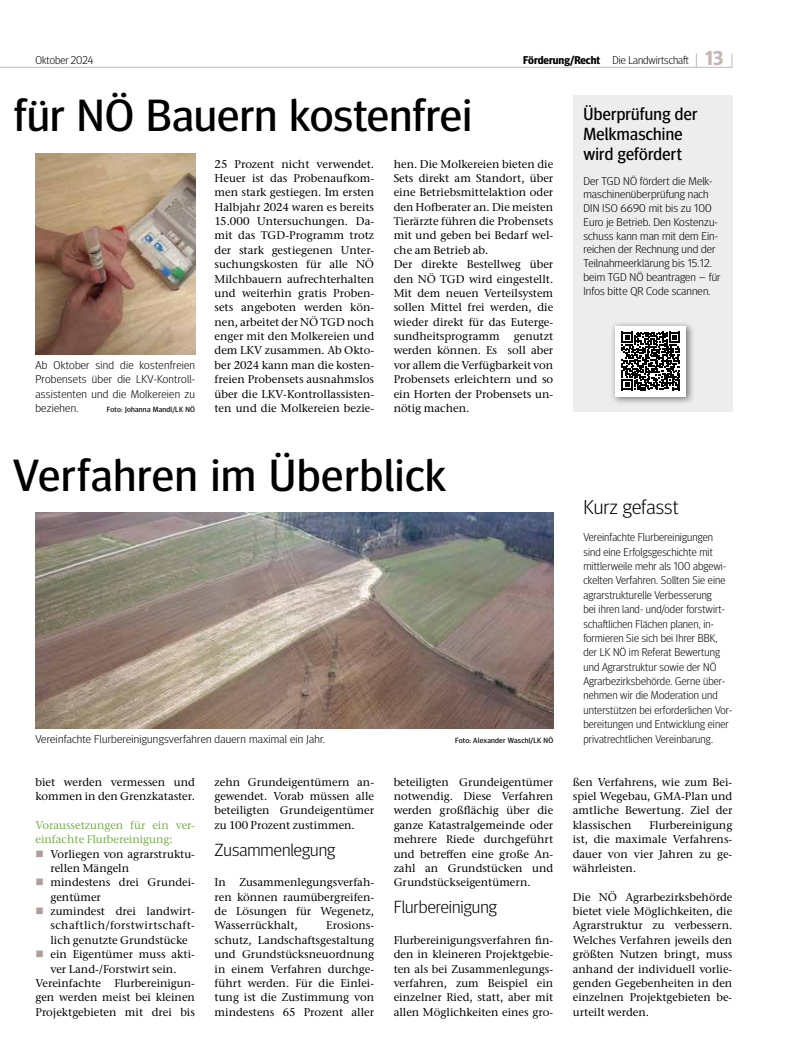
<style>
.page{position:relative;width:798px;height:1063px;background:#fff}
.page>*{position:absolute;margin:0;border:0;box-sizing:border-box;transform-origin:0 0}
.t1{font:45px "Meta Head OT";letter-spacing:.01em;color:#000;scale:1.05 1}
.t2{font:300 20px "Meta Head OT";color:#000;scale:1.05 1}
.t3{font:17.5px/20px "Meta Head OT";letter-spacing:.015em;color:#000}
.t4{font:300 17.5px "Meta Head OT";color:#000;scale:1.05 1}
.t5{font:500 11.25px/14.4px "Stone Serif ITC Pro";color:#000;text-align:justify}
.t6{font:300 11.25px/14.4px "Meta Head OT";letter-spacing:.01em;color:#000}
.t7{font:300 11.25px/13.8px "Meta Head OT";letter-spacing:.01em;color:#000;scale:1.05 1}
.t8{font:500 11.25px/14.4px "Stone Serif ITC Pro";color:#75b349}
.t9{font:500 11.25px "Stone Serif ITC Pro";letter-spacing:.03em;color:#000}
.t10{font:7.5px "Meta Head OT";letter-spacing:.03em;color:#000;scale:1.05 1}
.s1{font-weight:700}
.s2{font-weight:700;font-size:20px;color:#c6b7b4}
</style>
<div class="page">
<img style="left:35px;top:513px;width:518px;height:215px">
<hr style="left:0;top:67px;width:732px;height:1px;background:#c6b7b4">
<svg style="left:731px;top:54px;width:1px;height:13px"></svg>
<svg style="left:695px;top:54px;width:1px;height:14px"></svg>
<div style="left:572px;top:96px;width:160px;height:316px;background:#eeeded"></div>
<div style="left:610px;top:321px;width:84px;height:84px;background:#000;opacity:.5"></div>
<div style="left:615px;top:326px;width:71px;height:71px;background:#fff"></div>
<svg style="left:621px;top:332px;width:58px;height:58px"></svg>
<img style="left:35px;top:153px;width:160px;height:201px">
<p class="t6" style="left:35px;top:53px;width:59px">Oktober 2024</p>
<p class="t6" style="left:523px;top:53px;width:201px"><span class="s1">Förderung/Recht</span> Die Landwirtschaft <span class="s2">13</span></p>
<h1 class="t1" style="left:14px;top:89px;width:438px">für NÖ Bauern kostenfrei</h1>
<p class="t7" style="left:35px;top:357px;width:153px;line-height:14.4px;text-align:justify">Ab Oktober sind die kostenfreien Probensets über die LKV-Kontroll&shy;assistenten und die Molkereien zu beziehen.</p>
<p class="t10" style="left:107px;top:405px;width:85px">Foto: Johanna Mandl/LK NÖ</p>
<p class="t5" style="left:214px;top:157px;width:161px">25 Prozent nicht verwendet.<br>Heuer ist das Probenaufkom&shy;men stark gestiegen. Im ersten Halbjahr 2024 waren es bereits 15.000 Untersuchungen. Da&shy;mit das TGD-Programm trotz der stark gestiegenen Unter&shy;suchungskosten für alle NÖ Milchbauern aufrechterhalten und weiterhin gratis Proben&shy;sets angeboten werden kön&shy;nen, arbeitet der NÖ TGD noch enger mit den Molkereien und dem LKV zusammen. Ab Okto&shy;ber 2024 kann man die kosten&shy;freien Probensets ausnahmslos über die LKV-Kontrollassisten&shy;ten und die Molkereien bezie-</p>
<p class="t5" style="left:393px;top:157px;width:161px;text-align:left">hen. Die Molkereien bieten die<br>Sets direkt am Standort, über eine Betriebsmittelaktion oder den Hofberater an. Die meisten<br>Tierärzte führen die Probensets mit und geben bei Bedarf wel&shy;che am Betrieb ab.<br>Der direkte Bestellweg über den NÖ TGD wird eingestellt.<br>Mit dem neuen Verteilsystem sollen Mittel frei werden, die wieder direkt für das Euterge&shy;sundheitsprogramm</p>
<p class="t5" style="left:393px;top:329px;width:161px;text-indent:120px">genutzt werden können. Es soll aber vor allem die Verfügbarkeit von Probensets erleichtern und so ein Horten der Probensets un&shy;nötig machen.</p>
<h1 class="t1" style="left:13px;top:448px;width:414px">Verfahren im Überblick</h1>
<p class="t7" style="left:35px;top:732px;width:277px">Vereinfachte Flurbereinigungsverfahren dauern maximal ein Jahr.</p>
<p class="t10" style="left:455px;top:735px;width:95px">Foto: Alexander Waschl/LK NÖ</p>
<p class="t5" style="left:35px;top:775px;width:161px">biet werden vermessen und kommen in den Grenzkataster.</p>
<p class="t8" style="left:35px;top:818px;width:161px">Voraussetzungen für ein ver&shy;einfachte Flurbereinigung:</p>
<p class="t5" style="left:50px;top:847px;width:146px">Vorliegen von agrarstruktu-</p>
<p class="t5" style="left:50px;top:861px;width:80px">rellen Mängeln</p>
<p class="t5" style="left:50px;top:875px;width:146px">mindestens drei Grundei-</p>
<p class="t5" style="left:50px;top:890px;width:52px">gentümer</p>
<p class="t5" style="left:50px;top:904px;width:146px">zumindest drei landwirt-</p>
<p class="t9" style="left:50px;top:919px;width:146px">schaftlich/forstwirtschaft-</p>
<p class="t5" style="left:50px;top:933px;width:139px">lich genutzte Grundstücke</p>
<p class="t5" style="left:50px;top:947px;width:146px">ein Eigentümer muss akti-</p>
<p class="t5" style="left:50px;top:962px;width:128px">ver Land-/Forstwirt sein.</p>
<p class="t5" style="left:35px;top:976px;width:161px">Vereinfachte Flurbereinigun-</p>
<p class="t5" style="left:35px;top:990px;width:161px">gen werden meist bei kleinen</p>
<p class="t5" style="left:35px;top:1005px;width:161px">Projektgebieten mit drei bis</p>
<p class="t5" style="left:214px;top:775px;width:161px">zehn Grundeigentümern an&shy;gewendet. Vorab müssen alle beteiligten Grundeigentümer zu 100 Prozent zustimmen.</p>
<h3 class="t4" style="left:214px;top:839px;width:116px">Zusammenlegung</h3>
<p class="t5" style="left:214px;top:875px;width:161px">In Zusammenlegungsverfah&shy;ren können raumübergreifen&shy;de Lösungen für Wegenetz, Wasserrückhalt,</p>
<p class="t5" style="left:214px;top:918px;width:161px;text-indent:112px">Erosions&shy;schutz, Landschaftsgestaltung und Grundstücksneuordnung in einem Verfahren durchge&shy;führt werden. Für die Einlei&shy;tung ist die Zustimmung von mindestens 65 Prozent aller</p>
<p class="t5" style="left:393px;top:775px;width:161px">beteiligten Grundeigentümer notwendig. Diese Verfahren werden großflächig über die ganze Katastralgemeinde oder mehrere Riede durchgeführt und betreffen eine große An&shy;zahl an Grundstücken und Grundstückseigentümern.</p>
<h3 class="t4" style="left:393px;top:897px;width:100px">Flurbereinigung</h3>
<p class="t5" style="left:393px;top:933px;width:161px">Flurbereinigungsverfahren fin&shy;den in kleineren Projektgebie&shy;ten als bei Zusammenlegungs&shy;verfahren, zum Beispiel ein einzelner Ried, statt, aber mit allen Möglichkeiten eines gro-</p>
<h3 class="t3" style="left:583px;top:104px;width:115px">Überprüfung der<br>Melkmaschine wird gefördert</h3>
<p class="t7" style="left:583px;top:174px;width:132px">Der TGD NÖ fördert die Melk&shy;maschinenüberprüfung nach<br>DIN ISO 6690 mit bis zu 100<br>Euro je Betrieb. Den Kostenzu&shy;schuss kann man mit dem Ein&shy;reichen der Rechnung und der<br>Teilnahmeerklärung bis 15.12. beim TGD NÖ beantragen – für<br>Infos bitte QR Code scannen.</p>
<h2 class="t2" style="left:583px;top:495px;width:92px">Kurz gefasst</h2>
<p class="t6" style="left:583px;top:530px;width:150px">Vereinfachte Flurbereinigungen sind eine Erfolgsgeschichte mit mittlerweile mehr als 100 abgewi&shy;ckelten Verfahren. Sollten Sie eine agrarstrukturelle Verbesserung<br>bei ihren land- und/oder forstwirt&shy;schaftlichen Flächen planen, in&shy;formieren Sie sich bei Ihrer BBK, der LK NÖ im Referat Bewertung und Agrarstruktur sowie der NÖ Agrarbezirksbehörde. Gerne über&shy;nehmen wir die Moderation und unterstützen bei erforderlichen Vor&shy;bereitungen und Entwicklung einer privatrechtlichen Vereinbarung.</p>
<p class="t5" style="left:572px;top:775px;width:161px">ßen Verfahrens, wie zum Bei&shy;spiel Wegebau, GMA-Plan und amtliche Bewertung. Ziel der klassischen</p>
<p class="t5" style="left:572px;top:818px;width:161px;text-indent:77px">Flurbereinigung ist, die maximale Verfahrens&shy;dauer von vier Jahren zu ge&shy;währleisten.</p>
<p class="t5" style="left:572px;top:890px;width:161px">Die NÖ Agrarbezirksbehörde bietet viele Möglichkeiten, die Agrarstruktur zu verbessern.<br>Welches Verfahren jeweils den größten Nutzen bringt, muss anhand der individuell vorlie&shy;genden Gegebenheiten in den einzelnen Projektgebieten be&shy;urteilt werden.</p>
</div>
